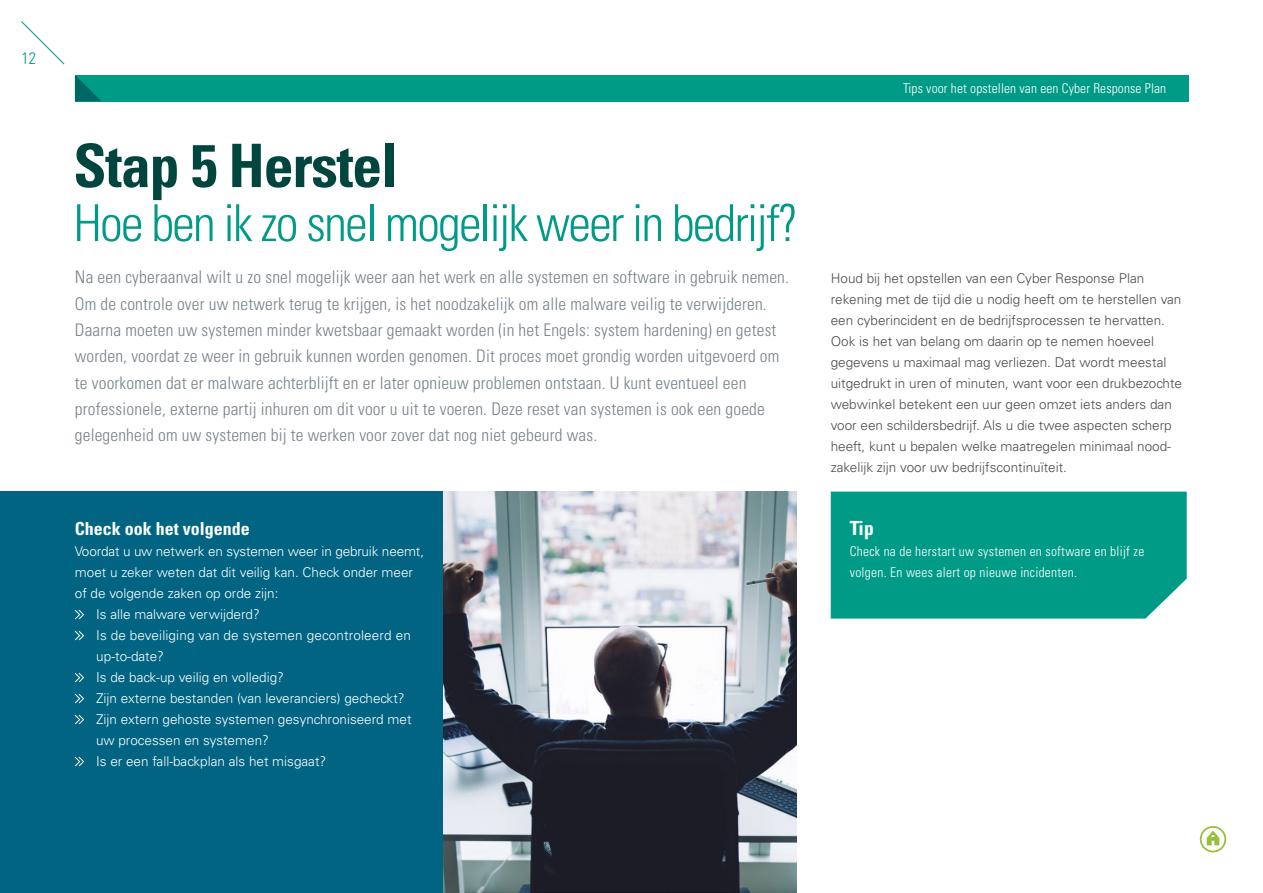
<style>
.page{position:relative;width:1263px;height:893px;background:#fff}
.page>*{position:absolute;margin:0;border:0;box-sizing:border-box;transform-origin:0 0}
.t1{font:700 condensed 60px "Univers LT Std";letter-spacing:-.02em;color:#00463e}
.t2{font:300 condensed 51px "Univers LT Std";letter-spacing:-.035em;color:#009b87}
.t3{font:700 condensed 19.5px "Univers LT Std";color:#fff}
.t4{font:700 condensed 18px "Univers LT Std";color:#fff}
.t5{font:300 condensed 17.4px/26.2px "Univers LT Std";letter-spacing:.01em;color:#788289}
.t6{font:300 condensed 16.5px "Univers LT Std";color:#009b87}
.t7{font:300 13.5px/21px "Univers LT Std";color:#4b4b4d}
.t8{font:300 13.5px "Univers LT Std";color:#fff}
.t9{font:300 condensed 13.5px/21px "Univers LT Std";letter-spacing:.02em;color:#fff}
</style>
<div class="page">
<div style="left:75px;top:75px;width:1113px;height:26px;background:#009b87"></div>
<svg style="left:75px;top:75px;width:26px;height:26px"></svg>
<svg style="left:21px;top:21px;width:44px;height:44px"></svg>
<svg style="left:1207px;top:831px;width:12px;height:14px"></svg>
<div style="left:1200px;top:826px;width:26px;height:26px;border:2px solid #96c03a;border-radius:50%"></div>
<div style="left:0;top:492px;width:443px;height:401px;background:#006482"></div>
<svg style="left:74px;top:609px;width:10px;height:11px"></svg>
<svg style="left:74px;top:630px;width:10px;height:11px"></svg>
<svg style="left:74px;top:672px;width:10px;height:11px"></svg>
<svg style="left:74px;top:693px;width:10px;height:11px"></svg>
<svg style="left:74px;top:714px;width:10px;height:11px"></svg>
<svg style="left:74px;top:756px;width:10px;height:11px"></svg>
<img style="left:443px;top:492px;width:353px;height:401px">
<div style="left:831px;top:492px;width:356px;height:127px;background:#009b87"></div>
<p class="t6" style="left:22px;top:48px;width:16px">12</p>
<p class="t9" style="left:903px;top:77px;width:265px">Tips voor het opstellen van een Cyber Response Plan</p>
<h1 class="t1" style="left:73px;top:129px;width:326px">Stap 5 Herstel</h1>
<h2 class="t2" style="left:73px;top:192px;width:726px">Hoe ben ik zo snel mogelijk weer in bedrijf?</h2>
<p class="t5" style="left:75px;top:264px;width:716px">Na een cyberaanval wilt u zo snel mogelijk weer aan het werk en alle systemen en software in gebruik nemen.<br>Om de controle over uw netwerk terug te krijgen, is het noodzakelijk om alle malware veilig te verwijderen.<br>Daarna moeten uw systemen minder kwetsbaar gemaakt worden (in het Engels: system hardening) en getest worden, voordat ze weer in gebruik kunnen worden genomen. Dit proces moet grondig worden uitgevoerd om te voorkomen dat er malware achterblijft en er later opnieuw problemen ontstaan. U kunt eventueel een professionele, externe partij inhuren om dit voor u uit te voeren. Deze reset van systemen is ook een goede gelegenheid om uw systemen bij te werken voor zover dat nog niet gebeurd was.</p>
<p class="t7" style="left:831px;top:268px;width:353px">Houd bij het opstellen van een Cyber Response Plan rekening met de tijd die u nodig heeft om te herstellen van een cyberincident en de bedrijfsprocessen te hervatten.<br>Ook is het van belang om daarin op te nemen hoeveel gegevens u maximaal mag verliezen. Dat wordt meestal uitgedrukt in uren of minuten, want voor een drukbezochte webwinkel betekent een uur geen omzet iets anders dan voor een schildersbedrijf. Als u die twee aspecten scherp heeft, kunt u bepalen welke maatregelen minimaal nood&shy;zakelijk zijn voor uw bedrijfscontinuïteit.</p>
<p class="t4" style="left:75px;top:518px;width:176px">Check ook het volgende</p>
<p class="t8" style="left:75px;top:543px;width:351px">Voordat u uw netwerk en systemen weer in gebruik neemt,</p>
<p class="t8" style="left:75px;top:564px;width:340px">moet u zeker weten dat dit veilig kan. Check onder meer</p>
<p class="t8" style="left:75px;top:585px;width:205px">of de volgende zaken op orde zijn:</p>
<p class="t8" style="left:96px;top:606px;width:165px">Is alle malware verwijderd?</p>
<p class="t8" style="left:96px;top:627px;width:316px">Is de beveiliging van de systemen gecontroleerd en</p>
<p class="t8" style="left:96px;top:648px;width:69px">up-to-date?</p>
<p class="t8" style="left:96px;top:669px;width:189px">Is de back-up veilig en volledig?</p>
<p class="t8" style="left:96px;top:690px;width:310px">Zijn externe bestanden (van leveranciers) gecheckt?</p>
<p class="t8" style="left:96px;top:711px;width:317px">Zijn extern gehoste systemen gesynchroniseerd met</p>
<p class="t8" style="left:96px;top:732px;width:174px">uw processen en systemen?</p>
<p class="t8" style="left:96px;top:753px;width:232px">Is er een fall-backplan als het misgaat?</p>
<p class="t3" style="left:850px;top:516px;width:25px">Tip</p>
<p class="t9" style="left:850px;top:541px;width:296px">Check na de herstart uw systemen en software en blijf ze volgen. En wees alert op nieuwe incidenten.</p>
</div>
